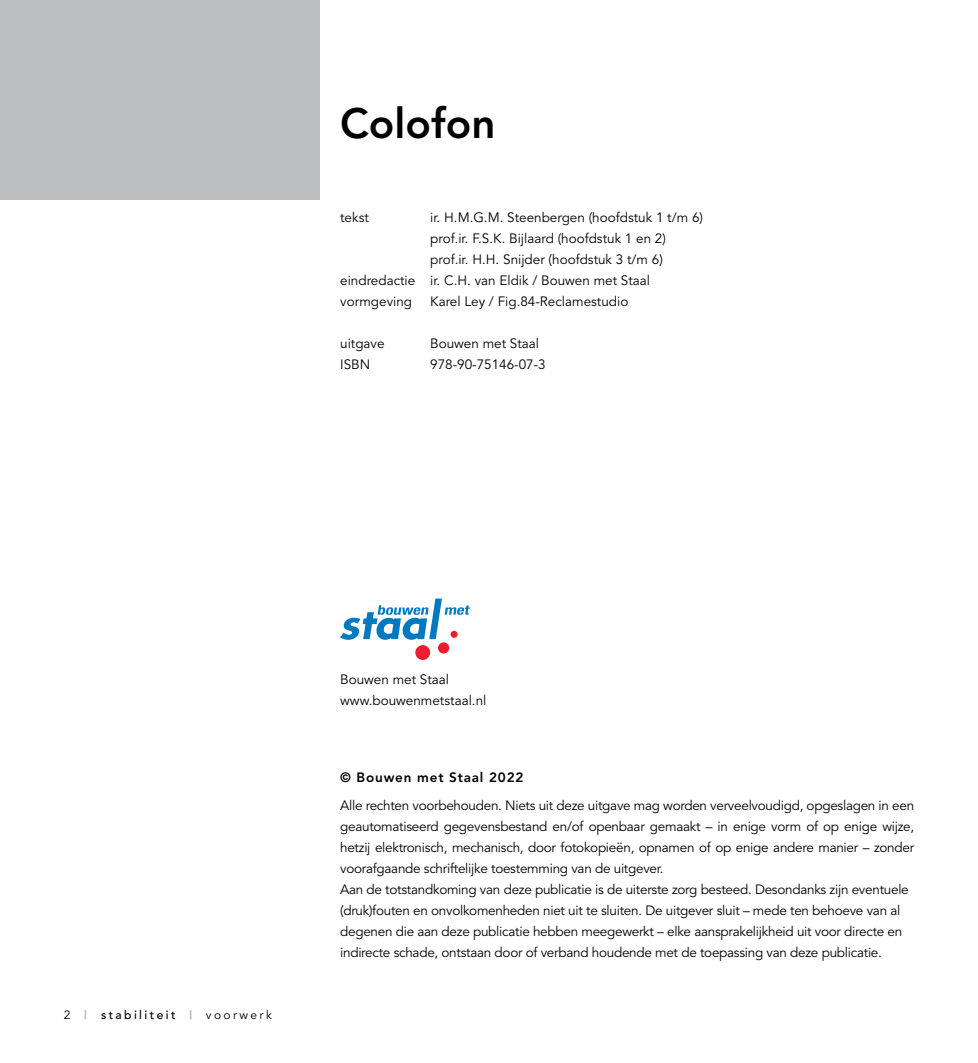
<style>
.page{position:relative;width:978px;height:1063px;background:#fff}
.page>*{position:absolute;margin:0;border:0;box-sizing:border-box;transform-origin:0 0}
.t1{font:800 42px "Avenir";color:#000}
.t2{font:13.5px/21px "Avenir";letter-spacing:-.02em;color:#000}
.t3{font:13.5px/21px "Avenir";color:#000}
.t4{font:800 13.5px "Avenir";letter-spacing:.06em;color:#000}
.t5{font:500 12px "Avenir";letter-spacing:.2em;color:#000}
.s1{font-weight:400}
.s2{font-weight:900;color:#bcbec0}
</style>
<div class="page">
<div style="left:438px;top:642px;width:11px;height:12px;background:#ed1c2e;border-radius:50%"></div>
<div style="left:415px;top:645px;width:15px;height:15px;background:#ed1c2e;border-radius:50%"></div>
<svg style="left:340px;top:599px;width:130px;height:41px"></svg>
<div style="left:0;top:0;width:319px;height:200px;background:#bcbec0"></div>
<h1 class="t1" style="left:340px;top:99px;width:157px">Colofon</h1>
<p class="t2" style="left:340px;top:207px;width:30px">tekst</p>
<p class="t3" style="left:430px;top:207px;width:274px">ir. H.M.G.M. Steenbergen (hoofdstuk 1 t/m 6)</p>
<p class="t3" style="left:430px;top:228px;width:237px">prof.ir. F.S.K. Bijlaard (hoofdstuk 1 en 2)</p>
<p class="t3" style="left:430px;top:249px;width:234px">prof.ir. H.H. Snijder (hoofdstuk 3 t/m 6)</p>
<p class="t3" style="left:340px;top:270px;width:312px">eindredactie ir. C.H. van Eldik / Bouwen met Staal</p>
<p class="t3" style="left:340px;top:291px;width:73px">vormgeving</p>
<p class="t3" style="left:430px;top:291px;width:200px">Karel Ley / Fig.84-Reclamestudio</p>
<p class="t3" style="left:340px;top:333px;width:46px">uitgave</p>
<p class="t3" style="left:430px;top:333px;width:111px">Bouwen met Staal</p>
<p class="t2" style="left:340px;top:354px;width:32px">ISBN</p>
<p class="t3" style="left:430px;top:354px;width:117px">978-90-75146-07-3</p>
<p class="t5" style="left:64px;top:1007px;width:210px"><span class="s1">2</span> <span class="s2">|</span> stabiliteit <span class="s2">|</span> <span class="s1">voorwerk</span></p>
<p class="t3" style="left:340px;top:669px;width:148px">Bouwen met Staal www.bouwenmetstaal.nl</p>
<p class="t4" style="left:340px;top:769px;width:185px">© Bouwen met Staal 2022</p>
<p class="t2" style="left:340px;top:795px;width:576px">Alle rechten voorbehouden. Niets uit deze uitgave mag worden verveelvoudigd, opgeslagen in een geautomatiseerd gegevensbestand en/of openbaar gemaakt – in enige vorm of op enige wijze, hetzij elektronisch, mechanisch, door fotokopieën, opnamen of op enige andere manier – zonder voorafgaande schriftelijke toestemming van de uitgever.<br>Aan de totstandkoming van deze publicatie is de uiterste zorg besteed. Desondanks zijn eventuele (druk)fouten en onvolkomenheden niet uit te sluiten. De uitgever sluit – mede ten behoeve van al degenen die aan deze publicatie hebben meegewerkt – elke aansprakelijkheid uit voor directe en indirecte schade, ontstaan door of verband houdende met de toepassing van deze publicatie.</p>
</div>
